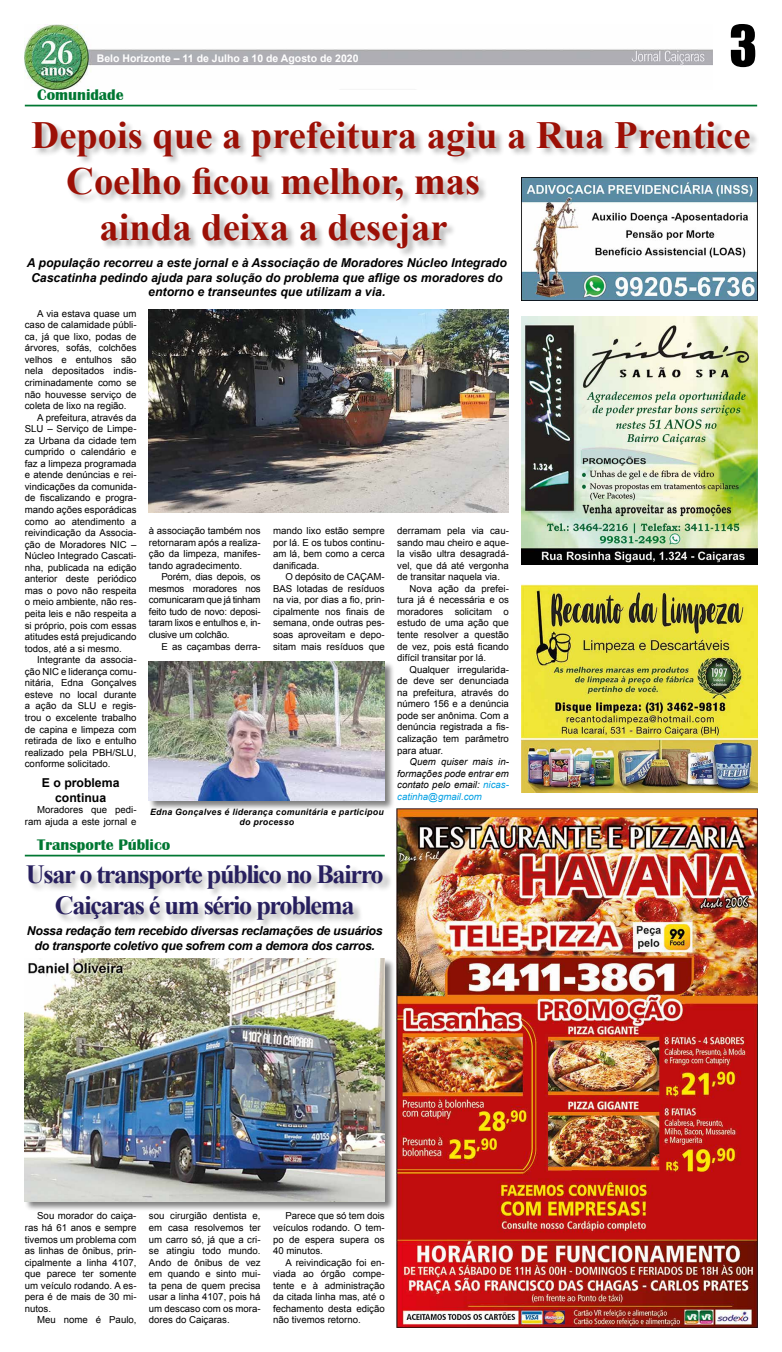
<style>
.page{position:relative;width:782px;height:1352px;background:#fff}
.page>*{position:absolute;margin:0;border:0;box-sizing:border-box;transform-origin:0 0}
.t1{font:52.5px "Impact";color:#000}
.t2{font:700 38.5px "Times New Roman";color:#9c1006}
.t3{font:700 26.25px/31.5px "Times New Roman";letter-spacing:-.05em;color:#271f5e;text-align:center}
.t4{font:700 15.75px "Britannic";color:#007732}
.t5{font:italic 700 12.25px/14.7px "Arial";color:#000;text-align:center}
.t6{font:italic 700 12.25px/14.7px "Arial";letter-spacing:-.02em;color:#000;text-align:center}
.t7{font:700 12.25px/14.7px "Arial";color:#000;text-align:center}
.t8{font:700 10.5px "Arial";color:#fff}
.t9{font:9.62px/11.5px "Arial";color:#000;text-align:justify}
.t10{font:italic 9.62px/11.5px "Arial";color:#000;text-align:justify}
.t11{font:italic 700 8.75px/10.5px "Arial";letter-spacing:.03em;color:#000;text-align:center}
.s1{color:#009fe3}
</style>
<div class="page">
<img style="left:25px;top:25px;width:687px;height:64px">
<img style="left:397px;top:808px;width:359px;height:519px">
<img style="left:521px;top:584px;width:236px;height:208px">
<img style="left:521px;top:316px;width:235px;height:248px">
<img style="left:521px;top:258px;width:236px;height:43px">
<hr style="left:25px;top:105px;width:731px;height:1px;background:#007732">
<div style="left:32px;top:121px;width:727px;height:137px;background:#000;opacity:.3"></div>
<hr style="left:25px;top:855px;width:359px;height:1px;background:#007732">
<div style="left:27px;top:865px;width:366px;height:65px;background:#000;opacity:.3"></div>
<div style="left:25px;top:958px;width:370px;height:253px;background:#000;opacity:.5"></div>
<img style="left:25px;top:958px;width:359px;height:243px">
<div style="left:149px;top:661px;width:246px;height:149px;background:#000;opacity:.5"></div>
<img style="left:149px;top:662px;width:235px;height:138px">
<img style="left:149px;top:310px;width:359px;height:202px">
<p class="t8" style="left:97px;top:51px;width:263px">Belo Horizonte – 11 de Julho a 10 de Agosto de 2020</p>
<h1 class="t1" style="left:729px;top:5px;width:29px">3</h1>
<h3 class="t4" style="left:37px;top:86px;width:88px">Comunidade</h3>
<h2 class="t2" style="left:32px;top:108px;width:720px">Depois que a prefeitura agiu a Rua Prentice</h2>
<h2 class="t2" style="left:66px;top:154px;width:415px">Coelho ficou melhor, mas</h2>
<h2 class="t2" style="left:100px;top:201px;width:349px">ainda deixa a desejar</h2>
<p class="t5" style="left:27px;top:256px;width:481px">A população recorreu a este jornal e à Associação de Moradores Núcleo Integrado<br>Cascatinha pedindo ajuda para solução do problema que aflige os moradores do entorno e transeuntes que utilizam a via.</p>
<p class="t9" style="left:25px;top:308px;width:113px;text-indent:12px">A via estava quase um caso de calamidade públi&shy;ca, já que lixo, podas de árvores, sofás, colchões velhos e entulhos são nela depositados indis&shy;criminadamente como se não houvesse serviço de coleta de lixo na região.</p>
<p class="t9" style="left:25px;top:412px;width:113px;text-indent:12px">A prefeitura, através da SLU – Serviço de Limpe&shy;za Urbana da cidade tem cumprido o calendário e faz a limpeza programada e atende denúncias e rei&shy;vindicações da comunida&shy;de fiscalizando e progra&shy;mando ações esporádicas como ao atendimento a reivindicação da Associa&shy;ção de Moradores NIC – Núcleo Integrado Cascati&shy;nha, publicada na edição anterior deste periódico mas o povo não respeita o meio ambiente, não res&shy;peita leis e não respeita a si próprio, pois com essas atitudes está prejudicando todos, até a si mesmo.</p>
<p class="t9" style="left:25px;top:654px;width:113px;text-indent:12px">Integrante da associa&shy;ção NIC e liderança comu&shy;nitária, Edna Gonçalves esteve no local durante a ação da SLU e regis&shy;trou o excelente trabalho de capina e limpeza com retirada de lixo e entulho realizado pela PBH/SLU, conforme solicitado.</p>
<p class="t7" style="left:42px;top:775px;width:79px">E o problema continua</p>
<p class="t9" style="left:25px;top:804px;width:113px;text-align:right">Moradores que pedi&shy;ram ajuda a este jornal e</p>
<p class="t9" style="left:149px;top:525px;width:113px">à associação também nos retornaram após a realiza&shy;ção da limpeza, manifes&shy;tando agradecimento.</p>
<p class="t9" style="left:149px;top:571px;width:113px;text-indent:12px">Porém, dias depois, os mesmos moradores nos comunicaram que já tinham feito tudo de novo: deposi&shy;taram lixos e entulhos e, in&shy;clusive um colchão.</p>
<p class="t9" style="left:161px;top:640px;width:101px">E as caçambas derra-</p>
<p class="t9" style="left:273px;top:525px;width:113px">mando lixo estão sempre por lá. E os tubos continu&shy;am lá, bem como a cerca danificada.</p>
<p class="t9" style="left:273px;top:571px;width:113px;text-indent:12px">O depósito de CAÇAM-BAS lotadas de resíduos na via, por dias a fio, prin&shy;cipalmente nos finais de semana, onde outras pes&shy;soas aproveitam e depo&shy;sitam mais resíduos que</p>
<p class="t9" style="left:397px;top:525px;width:113px">derramam pela via cau-</p>
<p class="t9" style="left:397px;top:536px;width:113px">sando mau cheiro e aque-</p>
<p class="t9" style="left:397px;top:548px;width:113px">la visão ultra desagradá-</p>
<p class="t9" style="left:397px;top:560px;width:113px">vel, que dá até vergonha</p>
<p class="t9" style="left:397px;top:571px;width:104px">de transitar naquela via.</p>
<p class="t9" style="left:409px;top:583px;width:101px">Nova ação da prefei-</p>
<p class="t9" style="left:397px;top:594px;width:113px">tura já é necessária e os</p>
<p class="t9" style="left:397px;top:606px;width:113px">moradores solicitam o</p>
<p class="t9" style="left:397px;top:617px;width:113px">estudo de uma ação que</p>
<p class="t9" style="left:397px;top:629px;width:113px">tente resolver a questão</p>
<p class="t9" style="left:397px;top:640px;width:113px">de vez, pois está ficando</p>
<p class="t9" style="left:397px;top:652px;width:90px">difícil transitar por lá.</p>
<p class="t9" style="left:409px;top:664px;width:101px">Qualquer irregularida-</p>
<p class="t9" style="left:397px;top:675px;width:113px">de deve ser denunciada</p>
<p class="t9" style="left:397px;top:687px;width:113px">na prefeitura, através do</p>
<p class="t9" style="left:397px;top:698px;width:113px">número 156 e a denúncia</p>
<p class="t9" style="left:397px;top:710px;width:113px">pode ser anônima. Com a</p>
<p class="t9" style="left:397px;top:721px;width:113px">denúncia registrada a fis-</p>
<p class="t9" style="left:397px;top:733px;width:113px">calização tem parâmetro</p>
<p class="t9" style="left:397px;top:744px;width:48px">para atuar.</p>
<p class="t10" style="left:397px;top:756px;width:113px;text-indent:12px">Quem quiser mais in&shy;formações pode entrar em contato pelo email: <span class="s1">nicas&shy;catinha@gmail.com</span></p>
<p class="t11" style="left:150px;top:807px;width:235px">Edna Gonçalves é liderança comunitária e participou do processo</p>
<h3 class="t4" style="left:37px;top:836px;width:134px">Transporte Público</h3>
<h3 class="t3" style="left:26px;top:858px;width:359px">Usar o transporte público no Bairro<br>Caiçaras é um sério problema</h3>
<p class="t6" style="left:27px;top:924px;width:357px">Nossa redação tem recebido diversas reclamações de usuários do transporte coletivo que sofrem com a demora dos carros.</p>
<p class="t9" style="left:25px;top:1210px;width:113px;text-indent:12px">Sou morador do caiça&shy;ras há 61 anos e sempre tivemos um problema com as linhas de ônibus, prin&shy;cipalmente a linha 4107, que parece ter somente um veículo rodando. A es&shy;pera é de mais de 30 mi&shy;nutos.</p>
<p class="t9" style="left:37px;top:1314px;width:101px">Meu nome é Paulo,</p>
<p class="t9" style="left:149px;top:1210px;width:113px">sou cirurgião dentista e, em casa resolvemos ter um carro só, já que a cri&shy;se atingiu todo mundo.<br>Ando de ônibus de vez em quando e sinto mui&shy;ta pena de quem precisa usar a linha 4107, pois há um descaso com os mora&shy;dores do Caiçaras.</p>
<p class="t9" style="left:273px;top:1210px;width:113px;text-indent:12px">Parece que só tem dois veículos rodando. O tem&shy;po de espera supera os 40 minutos.</p>
<p class="t9" style="left:273px;top:1256px;width:113px;text-indent:12px">A reivindicação foi en&shy;viada ao órgão compe&shy;tente e à administração da citada linha mas, até o fechamento desta edição não tivemos retorno.</p>
</div>
